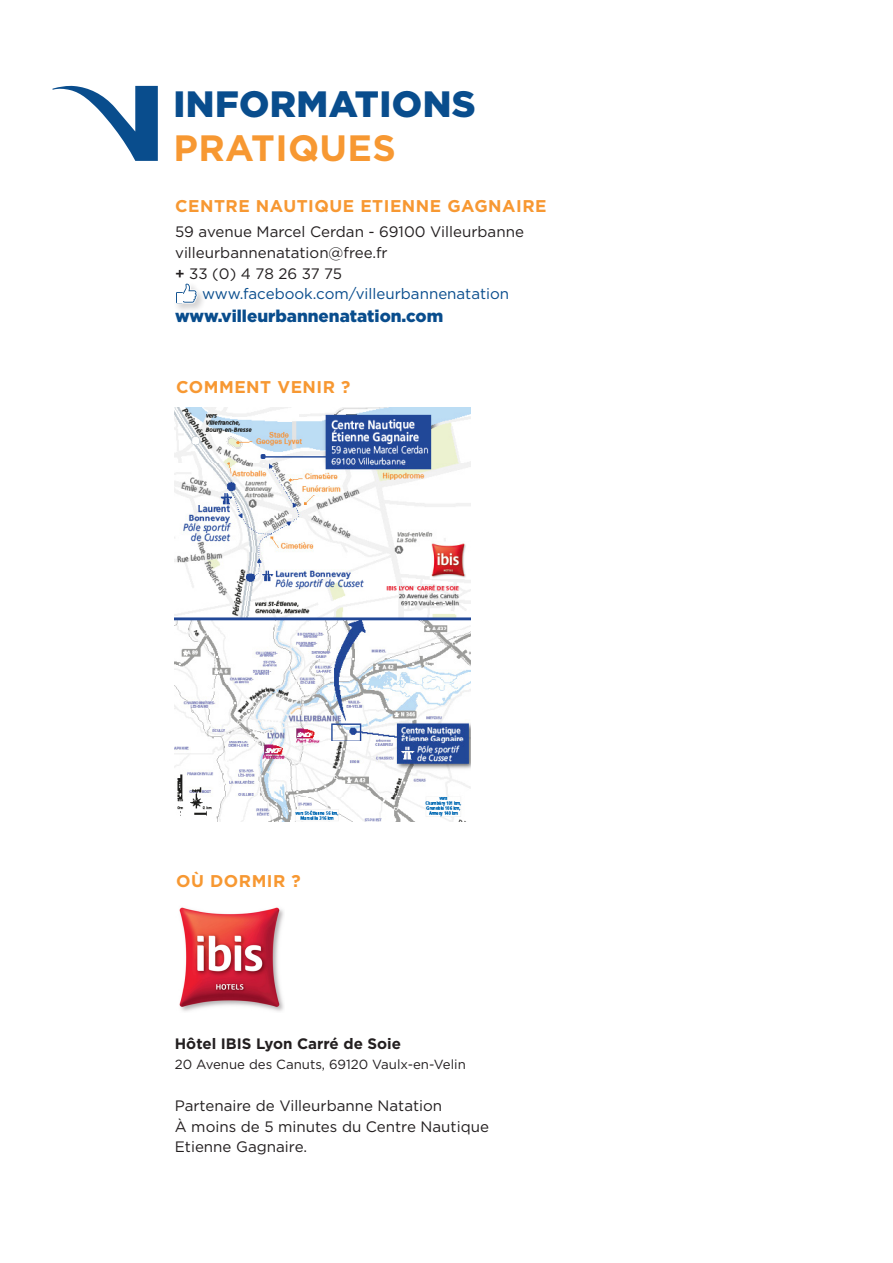
<style>
.page{position:relative;width:893px;height:1263px;background:#fff}
.page>*{position:absolute;margin:0;border:0;box-sizing:border-box;transform-origin:0 0}
.t1{font:900 36.6px "Gotham";letter-spacing:.01em;color:#094d8d}
.t2{font:700 36.6px "Gotham";letter-spacing:.01em;color:#f79832}
.t3{font:700 16.95px "Gotham";letter-spacing:.03em;color:#f79832}
.t4{font:900 16.95px "Gotham";color:#094d8d}
.t5{font:15.15px/20.9px "Gotham";color:#231f20}
.t6{font:15.15px "Gotham";color:#094d8d}
.t7{font:700 15.15px "Gotham";color:#231f20}
.t8{font:13.2px "Gotham";color:#231f20}
.s1{font-weight:500}
</style>
<div class="page">
<div style="left:173px;top:281px;width:34px;height:33px;background:#231f20;opacity:.2"></div>
<svg style="left:175px;top:283px;width:23px;height:21px"></svg>
<img style="left:175px;top:408px;width:295px;height:413px">
<img style="left:179px;top:907px;width:105px;height:105px">
<svg style="left:52px;top:85px;width:106px;height:76px"></svg>
<h1 class="t1" style="left:174px;top:78px;width:304px">INFORMATIONS</h1>
<h1 class="t2" style="left:174px;top:124px;width:224px">PRATIQUES</h1>
<p class="t3" style="left:175px;top:195px;width:373px">CENTRE NAUTIQUE ETIENNE GAGNAIRE</p>
<p class="t5" style="left:175px;top:221px;width:350px">59 avenue Marcel Cerdan - 69100 Villeurbanne villeurbannenatation@free.fr<br><span class="s1">+</span> 33 (0) 4 78 26 37 75</p>
<p class="t6" style="left:202px;top:284px;width:309px">www.facebook.com/villeurbannenatation</p>
<p class="t4" style="left:175px;top:304px;width:270px">www.villeurbannenatation.com</p>
<p class="t3" style="left:176px;top:376px;width:176px">COMMENT VENIR ?</p>
<p class="t3" style="left:176px;top:870px;width:126px">OÙ DORMIR ?</p>
<p class="t7" style="left:175px;top:1033px;width:228px">Hôtel IBIS Lyon Carré de Soie</p>
<p class="t8" style="left:175px;top:1056px;width:293px">20 Avenue des Canuts, 69120 Vaulx-en-Velin</p>
<p class="t5" style="left:175px;top:1095px;width:316px">Partenaire de Villeurbanne Natation<br>À moins de 5 minutes du Centre Nautique<br>Etienne Gagnaire.</p>
</div>
